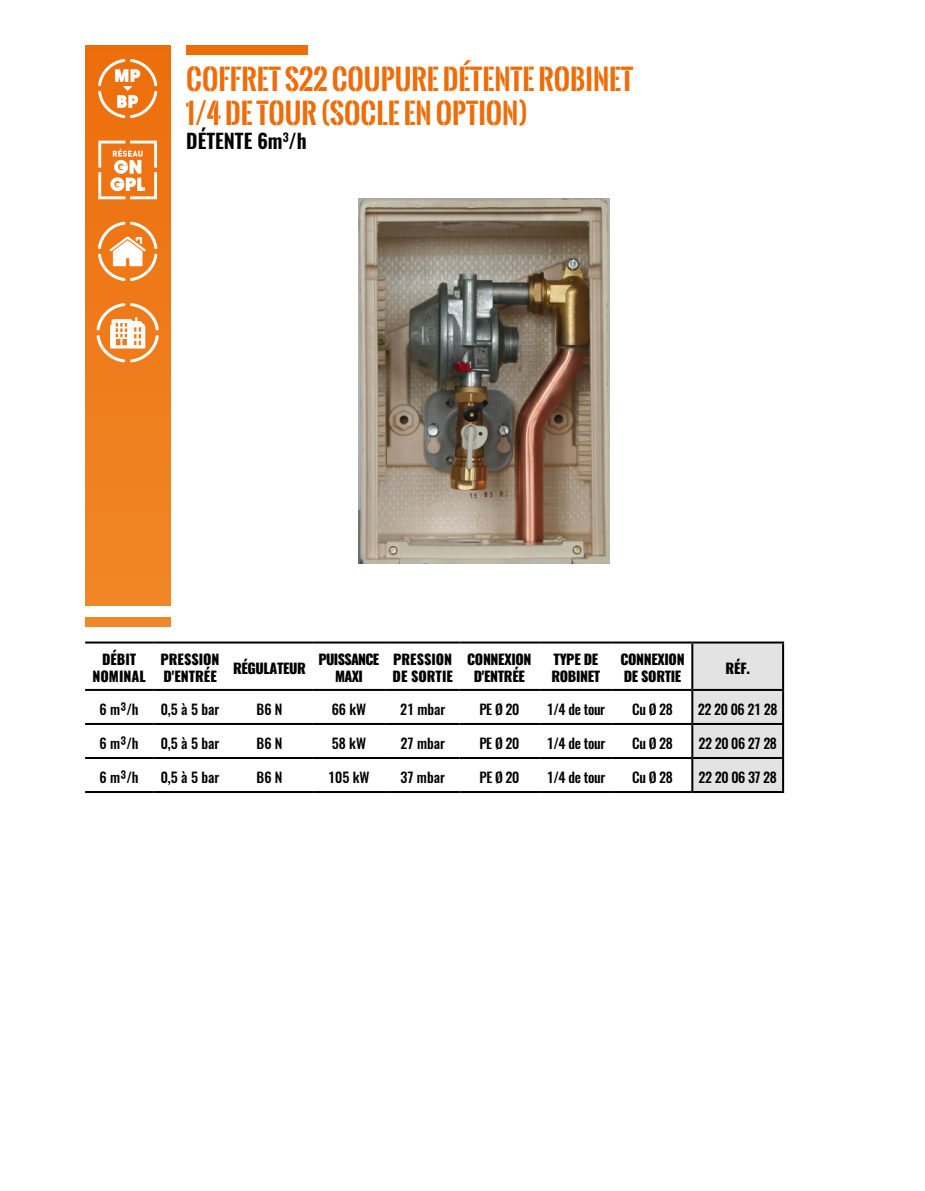
<style>
.page{position:relative;width:925px;height:1191px;background:#fff}
.page>*{position:absolute;margin:0;border:0;box-sizing:border-box;transform-origin:0 0}
.t1{font:700 28px/33.6px "Oswald Stencil";color:#ed6d0a}
.t2{font:600 20px "Oswald";color:#000}
.t3{font:500 14px "Oswald";letter-spacing:-.025em;color:#000}
.t4{font:800 14px/16.8px "Oswald";letter-spacing:-.025em;color:#000}
.t5{font:800 14px/16.8px "Oswald";color:#000}
.t6{font:800 14px/16.8px "Oswald";letter-spacing:-.05em;color:#000;text-align:center}
</style>
<div class="page">
<div style="left:85px;top:45px;width:85px;height:560px;background:linear-gradient(to bottom,#ed6e0c,#f18727)"></div>
<div style="left:85px;top:617px;width:85px;height:9px;background:#f18828"></div>
<div style="left:186px;top:45px;width:121px;height:10px;background:#ed6d0a"></div>
<img style="left:359px;top:198px;width:250px;height:366px">
<div style="left:693px;top:643px;width:88px;height:148px;background:#e3e3e3"></div>
<hr style="left:85px;top:641px;width:68px;height:2px;background:#000">
<hr style="left:153px;top:641px;width:74px;height:2px;background:#000">
<hr style="left:227px;top:641px;width:85px;height:2px;background:#000">
<hr style="left:312px;top:641px;width:74px;height:2px;background:#000">
<hr style="left:386px;top:641px;width:73px;height:2px;background:#000">
<hr style="left:459px;top:641px;width:80px;height:2px;background:#000">
<hr style="left:539px;top:641px;width:73px;height:2px;background:#000">
<hr style="left:612px;top:641px;width:80px;height:2px;background:#000">
<hr style="left:85px;top:689px;width:68px;height:2px;background:#000">
<hr style="left:153px;top:689px;width:74px;height:2px;background:#000">
<hr style="left:227px;top:689px;width:85px;height:2px;background:#000">
<hr style="left:312px;top:689px;width:74px;height:2px;background:#000">
<hr style="left:386px;top:689px;width:73px;height:2px;background:#000">
<hr style="left:459px;top:689px;width:80px;height:2px;background:#000">
<hr style="left:539px;top:689px;width:73px;height:2px;background:#000">
<hr style="left:612px;top:689px;width:80px;height:2px;background:#000">
<hr style="left:692px;top:689px;width:91px;height:2px;background:#000">
<hr style="left:85px;top:723px;width:68px;height:2px;background:#000">
<hr style="left:153px;top:723px;width:74px;height:2px;background:#000">
<hr style="left:227px;top:723px;width:85px;height:2px;background:#000">
<hr style="left:312px;top:723px;width:74px;height:2px;background:#000">
<hr style="left:386px;top:723px;width:73px;height:2px;background:#000">
<hr style="left:459px;top:723px;width:80px;height:2px;background:#000">
<hr style="left:539px;top:723px;width:73px;height:2px;background:#000">
<hr style="left:612px;top:723px;width:80px;height:2px;background:#000">
<hr style="left:692px;top:723px;width:91px;height:2px;background:#000">
<hr style="left:85px;top:757px;width:68px;height:2px;background:#000">
<hr style="left:153px;top:757px;width:74px;height:2px;background:#000">
<hr style="left:227px;top:757px;width:85px;height:2px;background:#000">
<hr style="left:312px;top:757px;width:74px;height:2px;background:#000">
<hr style="left:386px;top:757px;width:73px;height:2px;background:#000">
<hr style="left:459px;top:757px;width:80px;height:2px;background:#000">
<hr style="left:539px;top:757px;width:73px;height:2px;background:#000">
<hr style="left:612px;top:757px;width:80px;height:2px;background:#000">
<hr style="left:692px;top:757px;width:91px;height:2px;background:#000">
<hr style="left:85px;top:791px;width:68px;height:2px;background:#000">
<hr style="left:153px;top:791px;width:74px;height:2px;background:#000">
<hr style="left:227px;top:791px;width:85px;height:2px;background:#000">
<hr style="left:312px;top:791px;width:74px;height:2px;background:#000">
<hr style="left:386px;top:791px;width:73px;height:2px;background:#000">
<hr style="left:459px;top:791px;width:80px;height:2px;background:#000">
<hr style="left:539px;top:791px;width:73px;height:2px;background:#000">
<hr style="left:612px;top:791px;width:80px;height:2px;background:#000">
<hr style="left:692px;top:791px;width:91px;height:2px;background:#000">
<hr style="left:691px;top:643px;width:2px;height:46px;background:#000">
<hr style="left:781px;top:643px;width:2px;height:46px;background:#000">
<hr style="left:691px;top:691px;width:2px;height:32px;background:#000">
<hr style="left:781px;top:691px;width:2px;height:32px;background:#000">
<hr style="left:691px;top:725px;width:2px;height:32px;background:#000">
<hr style="left:781px;top:725px;width:2px;height:32px;background:#000">
<hr style="left:691px;top:759px;width:2px;height:32px;background:#000">
<hr style="left:781px;top:759px;width:2px;height:32px;background:#000">
<hr style="left:692px;top:641px;width:91px;height:2px;background:#000">
<svg style="left:98px;top:141px;width:59px;height:58px"></svg>
<svg style="left:98px;top:222px;width:59px;height:59px"></svg>
<svg style="left:98px;top:59px;width:59px;height:59px"></svg>
<svg style="left:97px;top:303px;width:62px;height:59px"></svg>
<h1 class="t1" style="left:186px;top:62px;width:448px">COFFRET S22 COUPURE DÉTENTE ROBINET<br>1/4 DE TOUR (SOCLE EN OPTION)</h1>
<h2 class="t2" style="left:186px;top:126px;width:122px">DÉTENTE 6m<sup>3</sup>/h</h2>
<p class="t5" style="left:92px;top:652px;width:55px;text-align:center">DÉBIT<br>NOMINAL</p>
<p class="t5" style="left:160px;top:652px;width:61px">PRESSION<br>D'ENTRÉE</p>
<p class="t4" style="left:233px;top:660px;width:74px">RÉGULATEUR</p>
<p class="t6" style="left:318px;top:652px;width:62px">PUISSANCE<br>MAXI</p>
<p class="t5" style="left:392px;top:652px;width:62px">PRESSION<br>DE SORTIE</p>
<p class="t4" style="left:467px;top:652px;width:66px;text-align:center">CONNEXION<br>D'ENTRÉE</p>
<p class="t4" style="left:551px;top:652px;width:50px">TYPE DE<br>ROBINET</p>
<p class="t4" style="left:620px;top:652px;width:66px">CONNEXION<br>DE SORTIE</p>
<p class="t4" style="left:725px;top:660px;width:26px">RÉF.</p>
<p class="t3" style="left:100px;top:699px;width:40px">6 m³/h</p>
<p class="t3" style="left:161px;top:699px;width:60px">0,5 à 5 bar</p>
<p class="t3" style="left:256px;top:699px;width:27px">B6 N</p>
<p class="t3" style="left:331px;top:699px;width:36px">66 kW</p>
<p class="t3" style="left:400px;top:699px;width:47px">21 mbar</p>
<p class="t3" style="left:479px;top:699px;width:41px">PE Ø 20</p>
<p class="t3" style="left:546px;top:699px;width:60px">1/4 de tour</p>
<p class="t3" style="left:632px;top:699px;width:42px">Cu Ø 28</p>
<p class="t3" style="left:697px;top:699px;width:81px">22 20 06 21 28</p>
<p class="t3" style="left:100px;top:733px;width:40px">6 m³/h</p>
<p class="t3" style="left:161px;top:733px;width:60px">0,5 à 5 bar</p>
<p class="t3" style="left:256px;top:733px;width:27px">B6 N</p>
<p class="t3" style="left:332px;top:733px;width:36px">58 kW</p>
<p class="t3" style="left:400px;top:733px;width:46px">27 mbar</p>
<p class="t3" style="left:479px;top:733px;width:41px">PE Ø 20</p>
<p class="t3" style="left:546px;top:733px;width:60px">1/4 de tour</p>
<p class="t3" style="left:632px;top:733px;width:42px">Cu Ø 28</p>
<p class="t3" style="left:698px;top:733px;width:80px">22 20 06 27 28</p>
<p class="t3" style="left:100px;top:767px;width:40px">6 m³/h</p>
<p class="t3" style="left:161px;top:767px;width:60px">0,5 à 5 bar</p>
<p class="t3" style="left:256px;top:767px;width:27px">B6 N</p>
<p class="t3" style="left:328px;top:767px;width:43px">105 kW</p>
<p class="t3" style="left:400px;top:767px;width:46px">37 mbar</p>
<p class="t3" style="left:479px;top:767px;width:41px">PE Ø 20</p>
<p class="t3" style="left:546px;top:767px;width:60px">1/4 de tour</p>
<p class="t3" style="left:632px;top:767px;width:42px">Cu Ø 28</p>
<p class="t3" style="left:698px;top:767px;width:80px">22 20 06 37 28</p>
</div>
